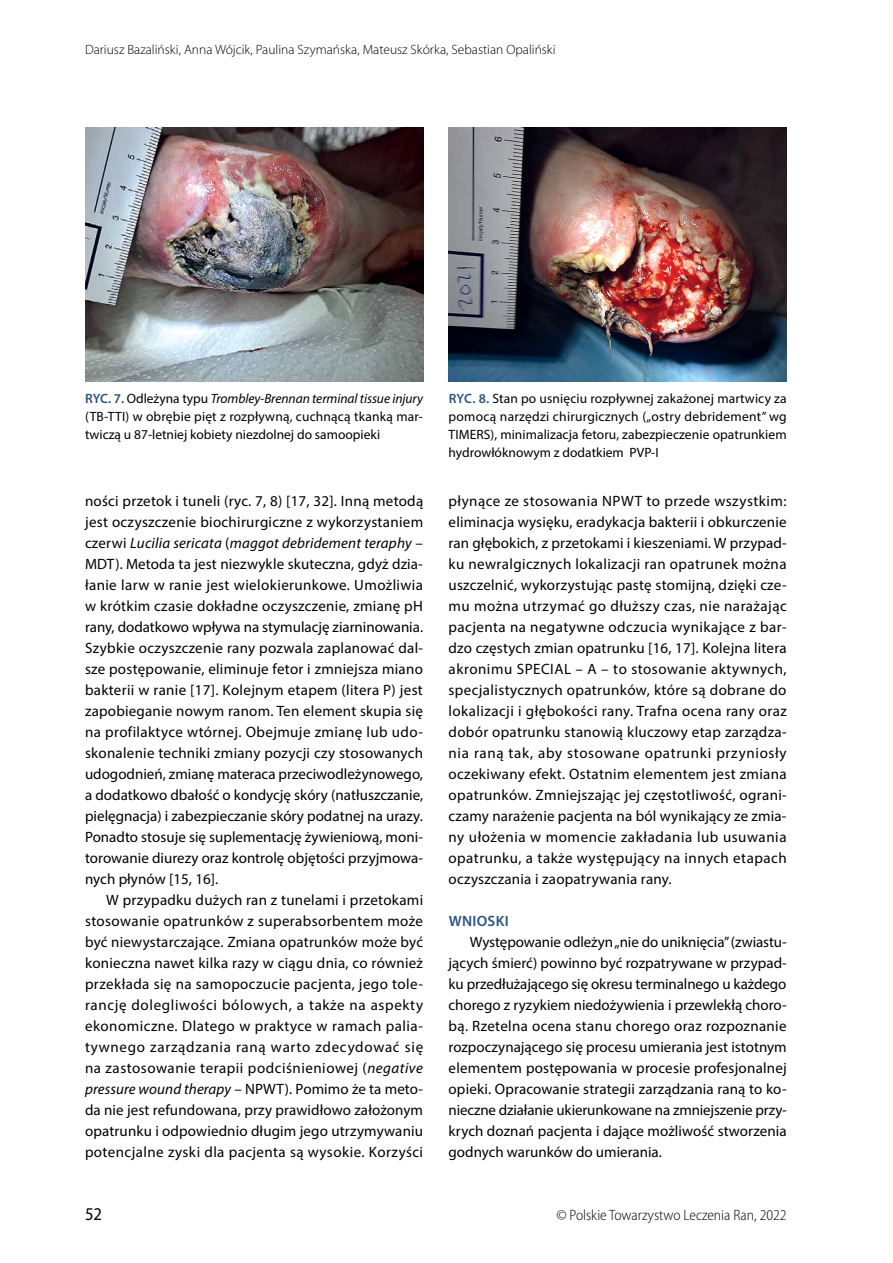
<style>
.page{position:relative;width:893px;height:1263px;background:#fff}
.page>*{position:absolute;margin:0;border:0;box-sizing:border-box;transform-origin:0 0}
.t1{font:semi-condensed 18px "Myriad Pro";color:#000}
.t2{font:15px/21px "Myriad Pro";letter-spacing:.01em;color:#000;text-align:justify}
.t3{font:300 semi-condensed 15px "Myriad Pro";color:#000}
.t4{font:600 15px "Myriad Pro";color:#2c547f}
.t5{font:13.5px/18px "Myriad Pro";color:#000;text-align:justify}
.t6{font:300 13.5px "Myriad Pro";color:#000}
.s1{font-weight:600;color:#2c547f}
.s2{font-style:italic}
</style>
<div class="page">
<img style="left:449px;top:128px;width:338px;height:254px">
<img style="left:85px;top:128px;width:338px;height:254px">
<p class="t6" style="left:85px;top:42px;width:472px">Dariusz Bazaliński, Anna Wójcik, Paulina Szymańska, Mateusz Skórka, Sebastian Opaliński</p>
<p class="t5" style="left:85px;top:389px;width:339px"><span class="s1">RYC . 7.</span> Odleżyna typu <span class="s2">Trombley-Brennan terminal tissue injury </span>(TB-TTI) w obrębie pięt z rozpływną, cuchnącą tkanką mar&shy;twiczą u 87-letniej kobiety niezdolnej do samoopieki</p>
<p class="t5" style="left:449px;top:389px;width:340px"><span class="s1">RYC. 8.</span> Stan po usnięciu rozpływnej zakażonej martwicy za pomocą narzędzi chirurgicznych („ostry debridement” wg TIMERS), minimalizacja fetoru, zabezpieczenie opatrunkiem hydrowłóknowym z dodatkiem PVP-I</p>
<p class="t2" style="left:85px;top:490px;width:340px">ności przetok i tuneli (ryc. 7, 8) [17, 32]. Inną metodą jest oczyszczenie biochirurgiczne z wykorzystaniem czerwi <span class="s2">Lucilia sericata</span> (<span class="s2">maggot debridement teraphy</span> – MDT). Metoda ta jest niezwykle skuteczna, gdyż dzia&shy;łanie larw w ranie jest wielokierunkowe. Umożliwia w krótkim czasie dokładne oczyszczenie, zmianę pH rany, dodatkowo wpływa na stymulację ziarninowania.<br>Szybkie oczyszczenie rany pozwala zaplanować dal&shy;sze postępowanie, eliminuje fetor i zmniejsza miano bakterii w ranie [17]. Kolejnym etapem (litera P) jest zapobieganie nowym ranom. Ten element skupia się na profilaktyce wtórnej. Obejmuje zmianę lub udo&shy;skonalenie techniki zmiany pozycji czy stosowanych udogodnień, zmianę materaca przeciwodleżynowego, a dodatkowo dbałość o kondycję skóry (natłuszczanie, pielęgnacja) i zabezpieczanie skóry podatnej na urazy.<br>Ponadto stosuje się suplementację żywieniową, moni&shy;torowanie diurezy oraz kontrolę objętości przyjmowa&shy;nych płynów [15, 16].</p>
<p class="t2" style="left:85px;top:889px;width:340px;text-indent:21px">W przypadku dużych ran z tunelami i przetokami stosowanie opatrunków z superabsorbentem może być niewystarczające. Zmiana opatrunków może być konieczna nawet kilka razy w ciągu dnia, co również przekłada się na samopoczucie pacjenta, jego tole&shy;rancję dolegliwości bólowych, a także na aspekty ekonomiczne. Dlatego w praktyce w ramach palia&shy;tywnego zarządzania raną warto zdecydować się na zastosowanie terapii podciśnieniowej (<span class="s2">negative pressure wound therapy</span> – NPWT). Pomimo że ta meto&shy;da nie jest refundowana, przy prawidłowo założonym opatrunku i odpowiednio długim jego utrzymywaniu potencjalne zyski dla pacjenta są wysokie. Korzyści</p>
<p class="t2" style="left:449px;top:490px;width:340px">płynące ze stosowania NPWT to przede wszystkim: eliminacja wysięku, eradykacja bakterii i obkurczenie ran głębokich, z przetokami i kieszeniami. W przypad&shy;ku newralgicznych lokalizacji ran opatrunek można uszczelnić, wykorzystując pastę stomijną, dzięki cze&shy;mu można utrzymać go dłuższy czas, nie narażając pacjenta na negatywne odczucia wynikające z bar&shy;dzo częstych zmian opatrunku [16, 17]. Kolejna litera akronimu SPECIAL – A – to stosowanie aktywnych, specjalistycznych opatrunków, które są dobrane do lokalizacji i głębokości rany. Trafna ocena rany oraz dobór opatrunku stanowią kluczowy etap zarządza&shy;nia raną tak, aby stosowane opatrunki przyniosły oczekiwany efekt. Ostatnim elementem jest zmiana opatrunków. Zmniejszając jej częstotliwość, ograni&shy;czamy narażenie pacjenta na ból wynikający ze zmia&shy;ny ułożenia w momencie zakładania lub usuwania opatrunku, a także występujący na innych etapach oczyszczania i zaopatrywania rany.</p>
<p class="t4" style="left:449px;top:911px;width:22px">WNIOSKI</p>
<p class="t2" style="left:449px;top:931px;width:340px;text-indent:21px">Występowanie odleżyn „nie do uniknięcia” (zwiastu&shy;jących śmierć) powinno być rozpatrywane w przypad&shy;ku przedłużającego się okresu terminalnego u każdego chorego z ryzykiem niedożywienia i przewlekłą choro&shy;bą. Rzetelna ocena stanu chorego oraz rozpoznanie rozpoczynającego się procesu umierania jest istotnym elementem postępowania w procesie profesjonalnej opieki. Opracowanie strategii zarządzania raną to ko&shy;nieczne działanie ukierunkowane na zmniejszenie przy&shy;krych doznań pacjenta i dające możliwość stworzenia godnych warunków do umierania.</p>
<p class="t1" style="left:85px;top:1205px;width:19px">52</p>
<p class="t3" style="left:556px;top:1207px;width:232px">© Polskie Towarzystwo Leczenia Ran, 2022</p>
</div>
